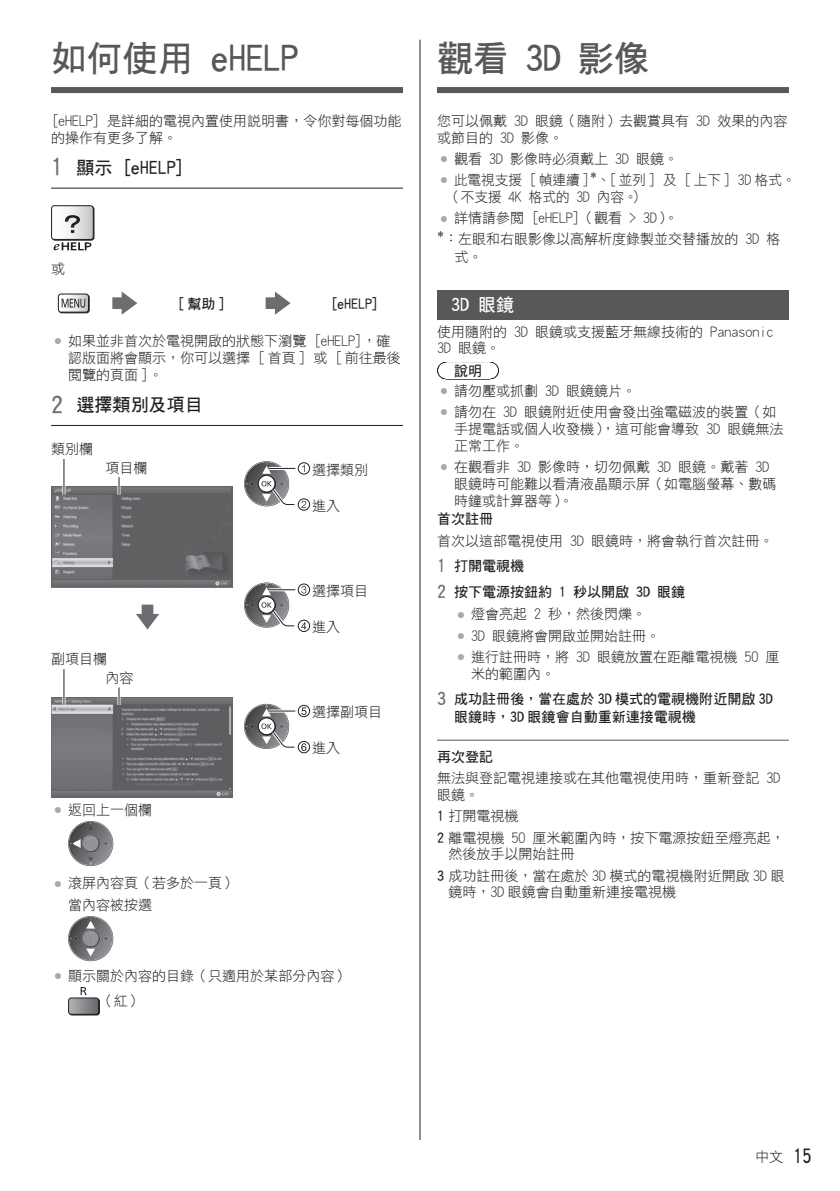
<style>
.page{position:relative;width:840px;height:1191px;background:#fff}
.page>*{position:absolute;margin:0;border:0;box-sizing:border-box;transform-origin:0 0}
.t1{font:36px "DF Hei W7 WIN BF";letter-spacing:-.015em;color:#57585a}
.t2{font:18px "DF Hei W7 WIN BF";color:#231f20}
.t3{font:18px "DF Hei W7 WIN BF";color:#fff}
.t4{font:14px/16.8px "DF Hei W3 WIN BF";color:#231f20}
.t5{font:14px/26.2px "DF Hei W7 WIN BF";color:#231f20}
.s1{font-size:24px;color:#6c6d70}
.s2{font-family:"Arial";color:#a8a9ad}
.s3{font-family:"Times New Roman"}
.s4{font-size:18px;color:#6c6d70}
.s5{font-family:"DF Hei W7 WIN BF"}
.s6{font-family:"DF Hei W7 WIN BF";font-size:20px}
</style>
<div class="page">
<hr style="left:419px;top:40px;width:1px;height:1100px;background:#231f20">
<div style="left:437px;top:87px;width:351px;height:6px;background:#57585a"></div>
<svg style="left:445px;top:362px;width:45px;height:17px"></svg>
<hr style="left:437px;top:739px;width:351px;height:1px;background:#57585a">
<div style="left:437px;top:290px;width:351px;height:30px;background:#57585a"></div>
<div style="left:51px;top:87px;width:352px;height:6px;background:#57585a"></div>
<hr style="left:51px;top:188px;width:352px;height:1px;background:#231f20">
<hr style="left:51px;top:425px;width:352px;height:1px;background:#231f20">
<div style="left:52px;top:206px;width:42px;height:35px;border:1px dashed #231f20;border-radius:3px"></div>
<div style="left:52px;top:206px;width:41px;height:33px;background:linear-gradient(to right,#fff,#c9cacc);border-radius:3px"></div>
<div style="left:51px;top:205px;width:43px;height:35px;border:1px solid #231f20;border-radius:3px"></div>
<svg style="left:53px;top:242px;width:38px;height:8px"></svg>
<svg style="left:65px;top:215px;width:15px;height:18px"></svg>
<div style="left:59px;top:294px;width:31px;height:19px;border:1px solid #231f20;border-radius:3px"></div>
<svg style="left:58px;top:294px;width:30px;height:18px"></svg>
<div style="left:58px;top:293px;width:31px;height:20px;border:1px solid #231f20;border-radius:3px"></div>
<svg style="left:62px;top:299px;width:23px;height:9px"></svg>
<svg style="left:112px;top:291px;width:25px;height:24px"></svg>
<svg style="left:265px;top:291px;width:25px;height:24px"></svg>
<img style="left:51px;top:487px;width:181px;height:100px">
<hr style="left:62px;top:459px;width:3px;height:36px;background:#fff">
<hr style="left:63px;top:459px;width:1px;height:36px;background:#231f20">
<hr style="left:117px;top:477px;width:3px;height:18px;background:#fff">
<svg style="left:118px;top:477px;width:1px;height:18px"></svg>
<div style="left:298px;top:462px;width:12px;height:12px;border:1px solid #231f20;border-radius:50%"></div>
<div style="left:298px;top:498px;width:12px;height:12px;border:1px solid #231f20;border-radius:50%"></div>
<svg style="left:244px;top:461px;width:62px;height:47px"></svg>
<div style="left:298px;top:584px;width:12px;height:11px;border:1px solid #231f20;border-radius:50%"></div>
<div style="left:298px;top:620px;width:12px;height:12px;border:1px solid #231f20;border-radius:50%"></div>
<svg style="left:244px;top:582px;width:62px;height:47px"></svg>
<div style="left:298px;top:705px;width:12px;height:12px;border:1px solid #231f20;border-radius:50%"></div>
<div style="left:298px;top:741px;width:12px;height:12px;border:1px solid #231f20;border-radius:50%"></div>
<svg style="left:244px;top:704px;width:62px;height:47px"></svg>
<svg style="left:136px;top:604px;width:23px;height:25px"></svg>
<img style="left:51px;top:697px;width:181px;height:101px">
<hr style="left:62px;top:669px;width:3px;height:36px;background:#fff">
<hr style="left:63px;top:669px;width:1px;height:36px;background:#231f20">
<hr style="left:117px;top:687px;width:3px;height:18px;background:#fff">
<svg style="left:118px;top:687px;width:1px;height:18px"></svg>
<svg style="left:68px;top:821px;width:45px;height:45px"></svg>
<svg style="left:68px;top:916px;width:45px;height:45px"></svg>
<div style="left:69px;top:998px;width:31px;height:17px;border:1px solid #231f20;border-radius:3px"></div>
<svg style="left:69px;top:998px;width:30px;height:16px"></svg>
<div style="left:68px;top:997px;width:31px;height:17px;border:1px solid #231f20;border-radius:3px"></div>
<svg style="left:81px;top:987px;width:6px;height:8px"></svg>
<h1 class="t1" style="left:51px;top:40px;width:249px">如何使用 eHELP</h1>
<p class="t4" style="left:51px;top:112px;width:351px">[eHELP] 是詳細的電視內置使用說明書，令你對每個功能的操作有更多了解。</p>
<p class="t2" style="left:51px;top:158px;width:135px"><span class="s1">1</span> 顯示 [eHELP]</p>
<p class="t4" style="left:51px;top:261px;width:15px">或</p>
<p class="t5" style="left:177px;top:291px;width:50px">[幫助]</p>
<p class="t5" style="left:330px;top:291px;width:50px">[eHELP]</p>
<p class="t4" style="left:68px;top:333px;width:334px;text-indent:-14px"><span class="s2">●</span> 如果並非首次於電視開啟的狀態下瀏覽 [eHELP]，確認版面將會顯示，你可以選擇 [ 首頁 ] 或 [ 前往最後閱覽的頁面 ]。</p>
<p class="t2" style="left:51px;top:395px;width:153px"><span class="s1">2</span> 選擇類別及項目</p>
<p class="t4" style="left:51px;top:440px;width:43px">類別欄</p>
<p class="t4" style="left:105px;top:459px;width:43px">項目欄</p>
<p class="t4" style="left:312px;top:461px;width:57px">選擇類別</p>
<p class="t4" style="left:312px;top:497px;width:29px">進入</p>
<p class="t4" style="left:105px;top:649px;width:29px;line-height:18.8px;text-indent:-54px">副項目欄<br>內容</p>
<p class="t4" style="left:54px;top:801px;width:100px"><span class="s2">●</span> 返回上一個欄</p>
<p class="t4" style="left:68px;top:872px;width:169px;line-height:21.4px;text-indent:-14px"><span class="s2">●</span> 滾屏內容頁（若多於一頁）當內容被按選</p>
<p class="t4" style="left:312px;top:582px;width:57px">選擇項目</p>
<p class="t4" style="left:312px;top:618px;width:29px">進入</p>
<p class="t4" style="left:312px;top:703px;width:71px">選擇副項目</p>
<p class="t4" style="left:312px;top:739px;width:29px">進入</p>
<p class="t4" style="left:100px;top:962px;width:250px;line-height:25.8px;text-indent:-46px"><span class="s2">●</span> 顯示關於內容的目錄（只適用於某部分內容）（紅）</p>
<h1 class="t1" style="left:437px;top:40px;width:214px">觀看 3D 影像</h1>
<p class="t4" style="left:437px;top:112px;width:351px">您可以佩戴 3D 眼鏡（隨附）去觀賞具有 3D 效果的內容或節目的 3D 影像。</p>
<p class="t4" style="left:439px;top:150px;width:240px"><span class="s2">●</span> 觀看 3D 影像時必須戴上 3D 眼鏡。</p>
<p class="t4" style="left:447px;top:172px;width:350px;text-indent:-7px"><span class="s2">●</span> 此電視支援 [ 幀連續 ]<span class="s3">*</span>、[ 並列 ] 及 [ 上下 ] 3D 格式。（不支援 4K 格式的 3D 內容。）</p>
<p class="t4" style="left:437px;top:208px;width:344px;line-height:21px"><span class="s2">●</span> 詳情請參閱 [eHELP]（觀看 &gt; 3D）。<br><span class="s3">*</span>： 左眼和右眼影像以高解析度錄製並交替播放的 3D 格</p>
<p class="t4" style="left:454px;top:248px;width:29px">式。</p>
<p class="t3" style="left:451px;top:295px;width:64px">3D 眼鏡</p>
<p class="t4" style="left:437px;top:323px;width:337px">使用隨附的 3D 眼鏡或支援藍牙無線技術的 Panasonic<br>3D 眼鏡。</p>
<p class="t5" style="left:454px;top:357px;width:29px">說明</p>
<p class="t4" style="left:439px;top:382px;width:198px"><span class="s2">●</span> 請勿壓或抓劃 3D 眼鏡鏡片。</p>
<p class="t4" style="left:454px;top:404px;width:330px;text-indent:-14px"><span class="s2">●</span> 請勿在 3D 眼鏡附近使用會發出強電磁波的裝置（如手提電話或個人收發機），這可能會導致 3D 眼鏡無法正常工作。</p>
<p class="t4" style="left:454px;top:458px;width:323px;text-indent:-14px"><span class="s2">●</span> 在觀看非 3D 影像時，切勿佩戴 3D 眼鏡。戴著 3D眼鏡時可能難以看清液晶顯示屏（如電腦螢幕、數碼時鐘或計算器等）。</p>
<p class="t5" style="left:437px;top:506px;width:57px">首次註冊</p>
<p class="t4" style="left:437px;top:532px;width:337px">首次以這部電視使用 3D 眼鏡時，將會執行首次註冊。</p>
<p class="t5" style="left:437px;top:552px;width:250px"><span class="s4">1</span> 打開電視機<br><span class="s4">2</span> 按下電源按鈕約 1 秒以開啟 3D 眼鏡</p>
<p class="t4" style="left:456px;top:606px;width:191px"><span class="s2">●</span> 燈會亮起 2 秒，然後閃爍。</p>
<p class="t4" style="left:456px;top:627px;width:205px"><span class="s2">●</span> 3D 眼鏡將會開啟並開始註冊。</p>
<p class="t4" style="left:471px;top:648px;width:309px;text-indent:-14px"><span class="s2">●</span> 進行註冊時，將 3D 眼鏡放置在距離電視機 50 厘米的範圍內。</p>
<p class="t5" style="left:454px;top:689px;width:320px;line-height:18px;text-indent:-17px"><span class="s4">3</span> 成功註冊後，當在處於 3D 模式的電視機附近開啟 3D眼鏡時，3D 眼鏡會自動重新連接電視機</p>
<p class="t5" style="left:437px;top:743px;width:57px">再次登記</p>
<p class="t4" style="left:437px;top:769px;width:344px">無法與登記電視連接或在其他電視使用時，重新登記 3D眼鏡。</p>
<p class="t4" style="left:437px;top:805px;width:349px;line-height:21.4px"><span class="s5">1</span> 打開電視機<br><span class="s5">2</span> 離電視機 50 厘米範圍內時，按下電源按鈕至燈亮起，</p>
<p class="t4" style="left:437px;top:843px;width:349px;line-height:21.4px;text-indent:11px">然後放手以開始註冊<br><span class="s5">3</span> 成功註冊後，當在處於 3D 模式的電視機附近開啟 3D 眼</p>
<p class="t4" style="left:448px;top:884px;width:229px">鏡時，3D 眼鏡會自動重新連接電視機</p>
<p class="t4" style="left:754px;top:1148px;width:58px">中文 <span class="s6">15</span></p>
</div>
